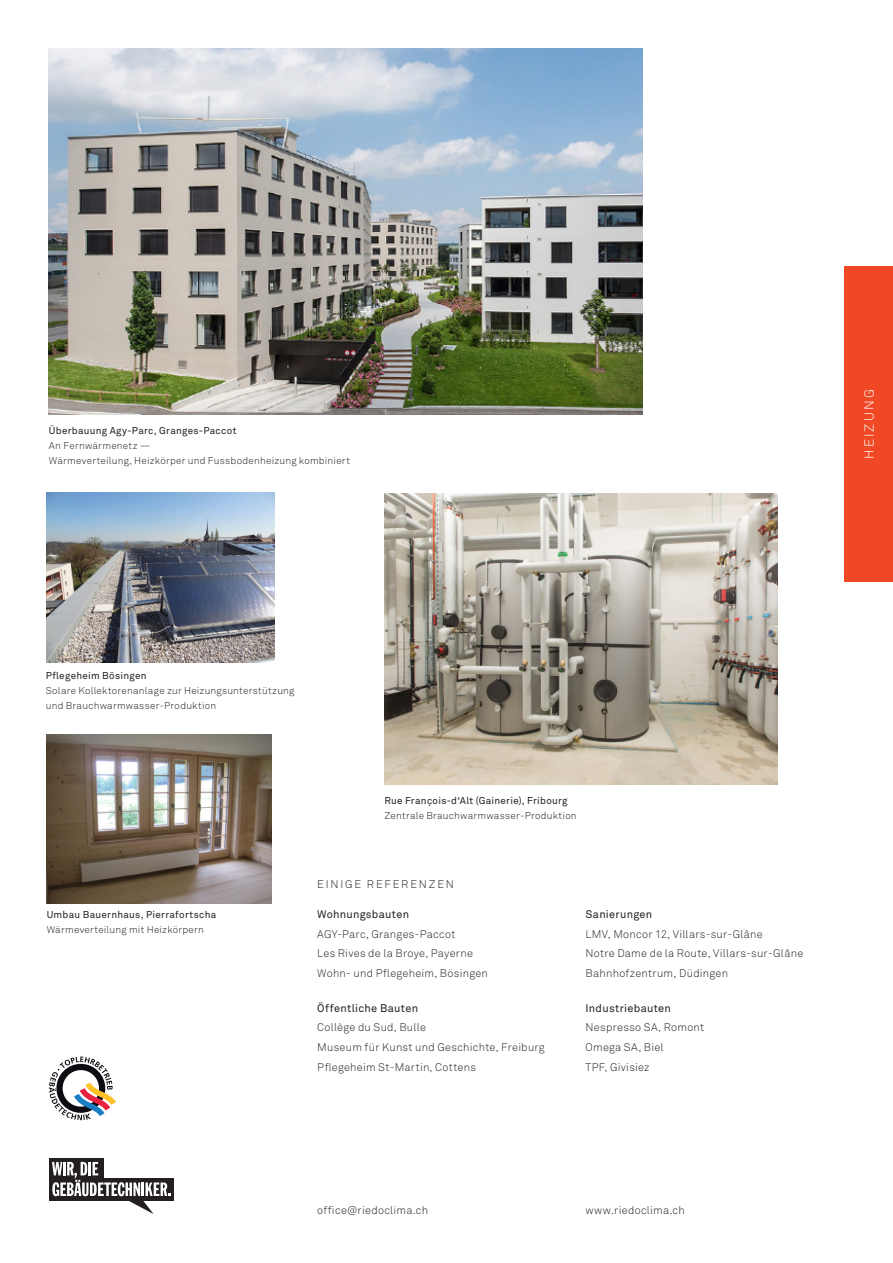
<style>
.page{position:relative;width:893px;height:1263px;background:#fff}
.page>*{position:absolute;margin:0;border:0;box-sizing:border-box;transform-origin:0 0}
.t1{font:300 13.2px "Akkurat Std";letter-spacing:.155em;color:#fff}
.t2{font:300 10.95px "Akkurat Std";letter-spacing:.025em;color:#231f20}
.t3{font:10.95px "Akkurat Std";letter-spacing:.025em;color:#231f20}
.t4{font:300 10.95px "Akkurat Std";letter-spacing:.16em;color:#231f20}
.t5{font:300 9.9px/14.9px "Akkurat Std";letter-spacing:.025em;color:#231f20}
.t6{font:9.9px "Akkurat Std";letter-spacing:.03em;color:#231f20}
</style>
<div class="page">
<div style="left:844px;top:266px;width:49px;height:316px;background:#f04824"></div>
<img style="left:49px;top:49px;width:594px;height:365px">
<img style="left:384px;top:493px;width:393px;height:291px">
<div style="left:49px;top:1158px;width:54px;height:22px;background:#231f20"></div>
<div style="left:49px;top:1178px;width:124px;height:22px;background:#231f20"></div>
<svg style="left:52px;top:1162px;width:118px;height:52px"></svg>
<svg style="left:49px;top:1056px;width:67px;height:64px"></svg>
<img style="left:47px;top:492px;width:227px;height:171px">
<img style="left:47px;top:734px;width:225px;height:169px">
<p class="t6" style="left:49px;top:425px;width:189px">Überbauung Agy-Parc, Granges-Paccot</p>
<p class="t5" style="left:49px;top:438px;width:103px">An Fernwärmenetz —</p>
<p class="t5" style="left:49px;top:453px;width:303px">Wärmeverteilung, Heizkörper und Fussbodenheizung kombiniert</p>
<p class="t1" style="left:861px;top:459px;width:71px;rotate:-90deg">HEIZUNG</p>
<p class="t6" style="left:46px;top:670px;width:102px">Pflegeheim Bösingen</p>
<p class="t5" style="left:46px;top:683px;width:250px">Solare Kollektorenanlage zur Heizungsunterstützung und Brauchwarmwasser-Produktion</p>
<p class="t6" style="left:47px;top:909px;width:171px">Umbau Bauernhaus, Pierrafortscha</p>
<p class="t5" style="left:47px;top:922px;width:159px">Wärmeverteilung mit Heizkörpern</p>
<p class="t6" style="left:384px;top:795px;width:185px">Rue François-d‘Alt (Gainerie), Fribourg</p>
<p class="t5" style="left:384px;top:808px;width:194px">Zentrale Brauchwarmwasser-Produktion</p>
<p class="t4" style="left:317px;top:878px;width:138px">EINIGE REFERENZEN</p>
<p class="t3" style="left:317px;top:908px;width:93px">Wohnungsbauten</p>
<p class="t3" style="left:586px;top:908px;width:68px">Sanierungen</p>
<p class="t2" style="left:317px;top:927px;width:140px">AGY-Parc, Granges-Paccot</p>
<p class="t2" style="left:317px;top:947px;width:157px">Les Rives de la Broye, Payerne</p>
<p class="t2" style="left:317px;top:967px;width:172px">Wohn- und Pflegeheim, Bösingen</p>
<p class="t2" style="left:586px;top:927px;width:179px">LMV, Moncor 12, Villars-sur-Glâne</p>
<p class="t2" style="left:586px;top:947px;width:219px">Notre Dame de la Route, Villars-sur-Glâne</p>
<p class="t2" style="left:586px;top:967px;width:144px">Bahnhofzentrum, Düdingen</p>
<p class="t3" style="left:317px;top:1001px;width:102px">Öffentliche Bauten</p>
<p class="t3" style="left:586px;top:1001px;width:87px">Industriebauten</p>
<p class="t2" style="left:317px;top:1021px;width:110px">Collège du Sud, Bulle</p>
<p class="t2" style="left:317px;top:1041px;width:229px">Museum für Kunst und Geschichte, Freiburg</p>
<p class="t2" style="left:317px;top:1060px;width:160px">Pflegeheim St-Martin, Cottens</p>
<p class="t2" style="left:586px;top:1021px;width:120px">Nespresso SA, Romont</p>
<p class="t2" style="left:586px;top:1041px;width:80px">Omega SA, Biel</p>
<p class="t2" style="left:586px;top:1060px;width:66px">TPF, Givisiez</p>
<p class="t2" style="left:317px;top:1204px;width:112px">office@riedoclima.ch</p>
<p class="t2" style="left:586px;top:1204px;width:101px">www.riedoclima.ch</p>
</div>
